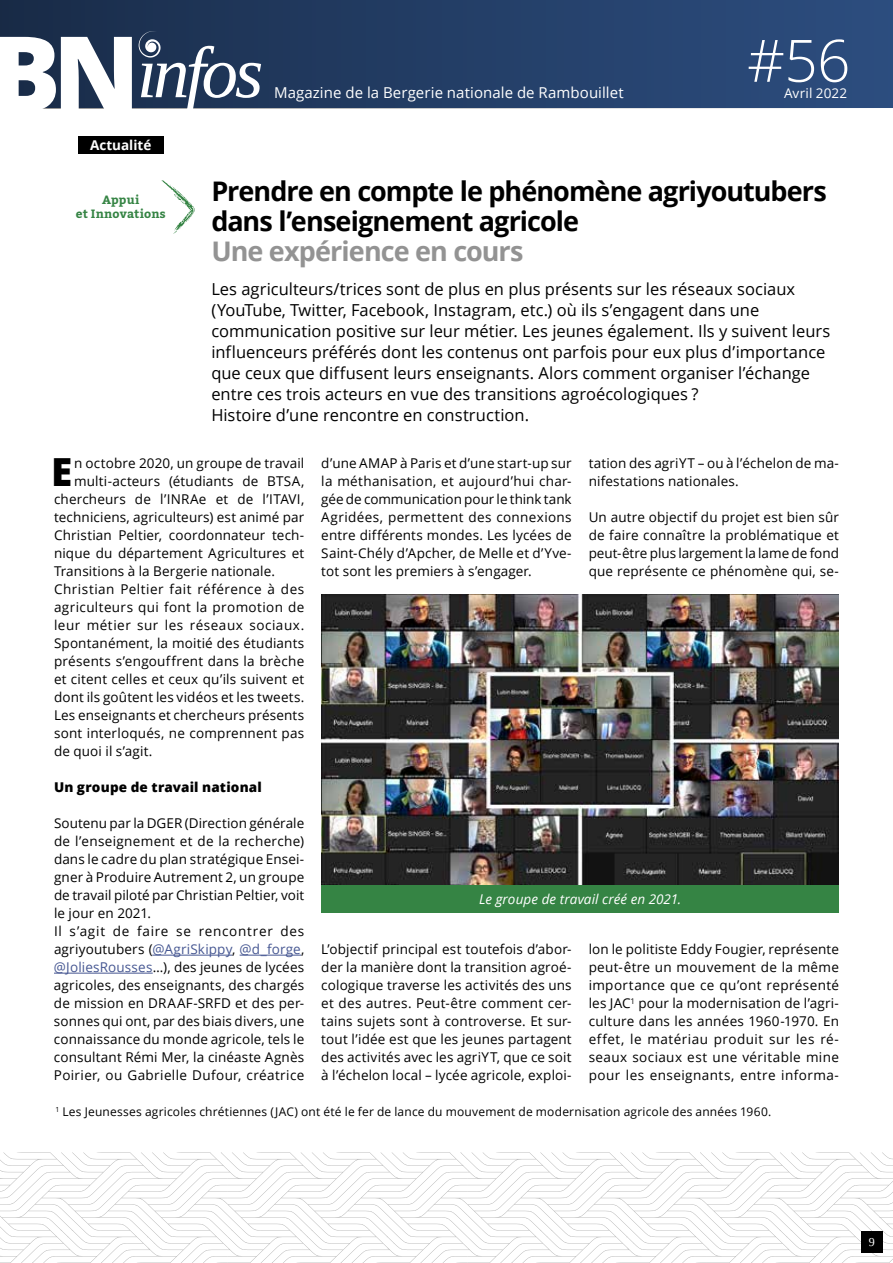
<style>
.page{position:relative;width:893px;height:1263px;background:#fff}
.page>*{position:absolute;margin:0;border:0;box-sizing:border-box;transform-origin:0 0}
.t1{font:800 104.55px "Open Sans";color:#fff}
.t2{font:300 58.5px "Open Sans";color:#fff}
.t3{font:800 38.7px "Open Sans";color:#000}
.t4{font:700 27px/30px "Open Sans";letter-spacing:-.035em;color:#000}
.t5{font:700 27px "Open Sans";letter-spacing:-.035em;color:#939393}
.t6{font:16.5px/21px "Open Sans";color:#000}
.t7{font:15px "Open Sans";letter-spacing:.005em;color:#fff}
.t8{font:13.5px/18px "Open Sans";letter-spacing:.01em;color:#000;text-align:justify}
.t9{font:13.5px "Open Sans";letter-spacing:.035em;color:#000}
.t10{font:13.5px "Open Sans";letter-spacing:.03em;color:#000}
.t11{font:13.5px "Open Sans";letter-spacing:.04em;color:#000}
.t12{font:italic 13.5px "Open Sans";letter-spacing:.005em;color:#fff}
.t13{font:800 13.5px "Open Sans";letter-spacing:.015em;color:#000}
.t14{font:700 13.5px "Open Sans";color:#fff}
.t15{font:13.5px "Open Sans";letter-spacing:.005em;color:#fff}
.t16{font:12px "Open Sans";letter-spacing:.015em;color:#000}
.t17{font:700 12px/14.4px "Kadwa";letter-spacing:.01em;color:#358444;text-align:center}
.t18{font:12px "Tinos";color:#fff}
.s1{color:#465792}
</style>
<div class="page">
<svg style="left:0;top:1152px;width:893px;height:111px"></svg>
<div style="left:861px;top:1231px;width:21px;height:21px;background:#000"></div>
<div style="left:0;top:0;width:893px;height:108px;background:linear-gradient(to right,#192c49,#2d4e80)"></div>
<svg style="left:139px;top:31px;width:122px;height:78px"></svg>
<div style="left:78px;top:136px;width:85px;height:17px;background:#000"></div>
<hr style="left:152px;top:955px;width:80px;height:1px;background:#465792">
<hr style="left:240px;top:955px;width:61px;height:1px;background:#465792">
<hr style="left:54px;top:973px;width:99px;height:1px;background:#465792">
<svg style="left:161px;top:180px;width:34px;height:54px"></svg>
<img style="left:321px;top:594px;width:518px;height:291px">
<div style="left:321px;top:885px;width:518px;height:27px;background:#358444"></div>
<h1 class="t1" style="left:-10px;top:-6px;width:151px">BN</h1>
<p class="t14" style="left:90px;top:135px;width:63px">Actualité</p>
<p class="t17" style="left:76px;top:193px;width:91px">Appui<br>et Innovations</p>
<p class="t7" style="left:274px;top:82px;width:351px">Magazine de la Bergerie nationale de Rambouillet</p>
<h2 class="t2" style="left:747px;top:20px;width:105px">#56</h2>
<p class="t15" style="left:784px;top:84px;width:65px">Avril 2022</p>
<h3 class="t4" style="left:211px;top:175px;width:617px">Prendre en compte le phénomène agriyoutubers dans l’enseignement agricole</h3>
<h3 class="t5" style="left:211px;top:232px;width:314px">Une expérience en cours</h3>
<p class="t6" style="left:211px;top:278px;width:620px">Les agriculteurs/trices sont de plus en plus présents sur les réseaux sociaux (YouTube, Twitter, Facebook, Instagram, etc.) où ils s’engagent dans une communication positive sur leur métier. Les jeunes également. Ils y suivent leurs influenceurs préférés dont les contenus ont parfois pour eux plus d’importance que ceux que diffusent leurs enseignants. Alors comment organiser l’échange entre ces trois acteurs en vue des transitions agroécologiques ?<br>Histoire d’une rencontre en construction.</p>
<h3 class="t3" style="left:51px;top:443px;width:23px">E</h3>
<p class="t8" style="left:74px;top:454px;width:232px">n octobre 2020, un groupe de travail</p>
<p class="t8" style="left:74px;top:472px;width:232px">multi-acteurs (étudiants de BTSA,</p>
<p class="t8" style="left:54px;top:490px;width:252px">chercheurs de l’INRAe et de l’ITAVI,</p>
<p class="t8" style="left:54px;top:508px;width:252px">techniciens, agriculteurs) est animé par</p>
<p class="t8" style="left:54px;top:526px;width:252px">Christian Peltier, coordonnateur tech-</p>
<p class="t8" style="left:54px;top:544px;width:252px">nique du département Agricultures et</p>
<p class="t8" style="left:54px;top:562px;width:222px">Transitions à la Bergerie nationale.</p>
<p class="t9" style="left:54px;top:580px;width:252px">Christian Peltier fait référence à des</p>
<p class="t10" style="left:54px;top:598px;width:252px">agriculteurs qui font la promotion de</p>
<p class="t11" style="left:54px;top:616px;width:252px">leur métier sur les réseaux sociaux.</p>
<p class="t8" style="left:54px;top:634px;width:252px">Spontanément, la moitié des étudiants</p>
<p class="t8" style="left:54px;top:652px;width:252px">présents s’engouffrent dans la brèche</p>
<p class="t8" style="left:54px;top:670px;width:252px">et citent celles et ceux qu’ils suivent et</p>
<p class="t8" style="left:54px;top:688px;width:252px">dont ils goûtent les vidéos et les tweets.</p>
<p class="t8" style="left:54px;top:706px;width:252px">Les enseignants et chercheurs présents</p>
<p class="t8" style="left:54px;top:724px;width:252px">sont interloqués, ne comprennent pas</p>
<p class="t8" style="left:54px;top:742px;width:100px">de quoi il s’agit.</p>
<p class="t13" style="left:54px;top:777px;width:209px">Un groupe de travail national</p>
<p class="t8" style="left:54px;top:814px;width:252px;text-align:left">Soutenu par la DGER (Direction générale de l’enseignement et de la recherche) dans le cadre du plan stratégique Ensei&shy;gner à Produire Autrement 2, un groupe de travail piloté par Christian Peltier, voit le jour en 2021.<br>Il s’agit de faire se rencontrer des agriyoutubers (<span class="s1">@AgriSkippy</span>, <span class="s1">@d_forge</span>, <span class="s1">@JoliesRousses</span>…), des jeunes de lycées agricoles, des enseignants, des chargés de mission en DRAAF-SRFD et des per&shy;sonnes qui ont, par des biais divers, une connaissance du monde agricole, tels le consultant Rémi Mer, la cinéaste Agnès Poirier, ou Gabrielle Dufour, créatrice</p>
<p class="t8" style="left:321px;top:454px;width:252px">d’une AMAP à Paris et d’une start-up sur la méthanisation, et aujourd’hui char&shy;gée de communication pour le think tank Agridées, permettent des connexions entre différents mondes. Les lycées de Saint-Chély d’Apcher, de Melle et d’Yve&shy;tot sont les premiers à s’engager.</p>
<p class="t8" style="left:589px;top:454px;width:252px">tation des agriYT – ou à l’échelon de ma&shy;nifestations nationales.</p>
<p class="t8" style="left:589px;top:508px;width:252px">Un autre objectif du projet est bien sûr de faire connaître la problématique et peut-être plus largement la lame de fond que représente ce phénomène qui, se-</p>
<p class="t12" style="left:479px;top:890px;width:204px">Le groupe de travail créé en 2021.</p>
<p class="t8" style="left:321px;top:940px;width:252px">L’objectif principal est toutefois d’abor&shy;der la manière dont la transition agroé&shy;cologique traverse les activités des uns et des autres. Peut-être comment cer&shy;tains sujets sont à controverse. Et sur&shy;tout l’idée est que les jeunes partagent des activités avec les agriYT, que ce soit à l’échelon local – lycée agricole, exploi-</p>
<p class="t8" style="left:589px;top:940px;width:252px">lon le politiste Eddy Fougier, représente peut-être un mouvement de la même importance que ce qu’ont représenté les JAC<sup>1</sup> pour la modernisation de l’agri&shy;culture dans les années 1960-1970. En effet, le matériau produit sur les ré&shy;seaux sociaux est une véritable mine pour les enseignants, entre informa-</p>
<p class="t16" style="left:55px;top:1103px;width:717px"><sup>1</sup> Les Jeunesses agricoles chrétiennes (JAC) ont été le fer de lance du mouvement de modernisation agricole des années 1960.</p>
<p class="t18" style="left:869px;top:1234px;width:7px">9</p>
</div>
